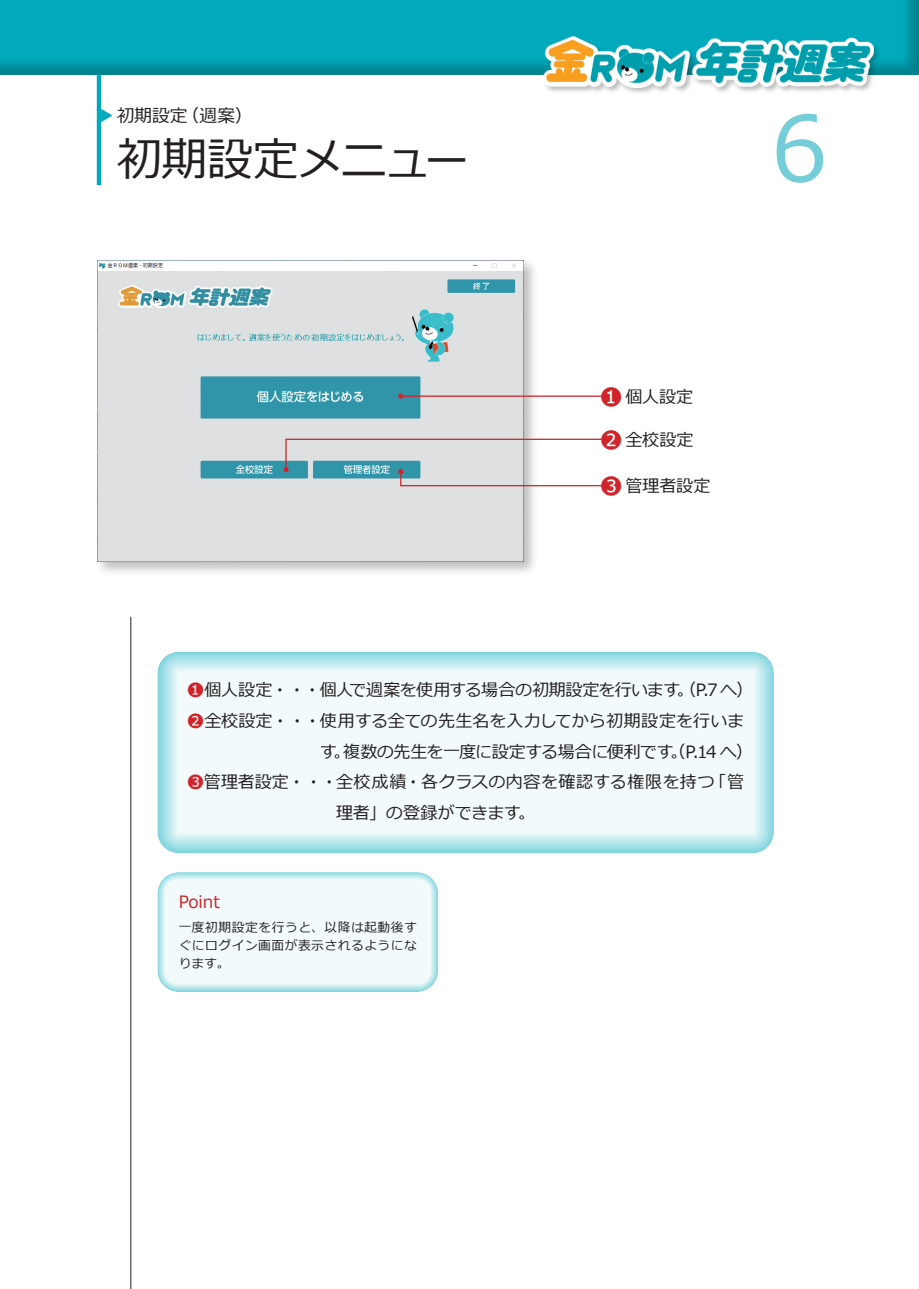
<style>
.page{position:relative;width:919px;height:1289px;background:#fff}
.page>*{position:absolute;margin:0;border:0;box-sizing:border-box;transform-origin:0 0}
.t1{font:90.3px "Meiryo UI";color:#74cdd9}
.t2{font:45.75px "Meiryo";letter-spacing:-.02em;color:#231f20}
.t3{font:17.7px "Meiryo";color:#231f20}
.t4{font:16.95px "Meiryo";letter-spacing:-.005em;color:#231f20}
.t5{font:16.95px "Meiryo";letter-spacing:-.025em;color:#231f20}
.t6{font:16.95px "Meiryo";letter-spacing:.02em;color:#231f20}
.t7{font:16.95px "Meiryo";letter-spacing:-.035em;color:#231f20}
.t8{font:16.95px "Meiryo";color:#d1232a}
.t9{font:12.75px/18.1px "Meiryo";letter-spacing:.04em;color:#231f20;text-align:justify}
.s1{color:#00aabc}
.s2{font-size:22.35px;color:#d1232a}
.s3{color:#d1232a}
</style>
<div class="page">
<div style="left:0;top:0;width:918px;height:77px;background:#231f20;opacity:.28"></div>
<hr style="left:97px;top:77px;width:4px;height:106px;background:#00aabc">
<div style="left:542px;top:35px;width:339px;height:60px;background:#231f20;opacity:.3"></div>
<img style="left:543px;top:37px;width:330px;height:50px">
<div style="left:94px;top:257px;width:444px;height:320px;background:#231f20;opacity:.3"></div>
<img style="left:98px;top:260px;width:425px;height:301px">
<hr style="left:130px;top:617px;width:1px;height:671px;background:#231f20">
<div style="left:144px;top:642px;width:644px;height:212px;background:#fff;opacity:.95"></div>
<div style="left:149px;top:863px;width:298px;height:130px;background:#fff;opacity:.95"></div>
<hr style="left:401px;top:395px;width:201px;height:2px;background:#d1232a">
<svg style="left:398px;top:393px;width:5px;height:6px"></svg>
<svg style="left:283px;top:438px;width:320px;height:49px"></svg>
<p class="t3" style="left:97px;top:103px;width:157px"><span class="s1">▶</span> 初期設定（週案）</p>
<h2 class="t2" style="left:117px;top:128px;width:354px">初期設定メニュー</h2>
<h1 class="t1" style="left:771px;top:86px;width:58px">6</h1>
<p class="t4" style="left:600px;top:384px;width:94px"><span class="s2">❶</span> 個人設定</p>
<p class="t4" style="left:600px;top:428px;width:95px"><span class="s2">❷</span> 全校設定</p>
<p class="t4" style="left:600px;top:474px;width:112px"><span class="s2">❸</span> 管理者設定</p>
<p class="t5" style="left:187px;top:678px;width:567px"><span class="s3">❶</span>個人設定・・・個人で週案を使用する場合の初期設定を行います。（P.7 へ）</p>
<p class="t4" style="left:187px;top:709px;width:558px"><span class="s3">❷</span>全校設定・・・使用する全ての先生名を入力してから初期設定を行いま</p>
<p class="t7" style="left:320px;top:739px;width:434px">す。複数の先生を一度に設定する場合に便利です。（P.14 へ）</p>
<p class="t6" style="left:187px;top:770px;width:558px"><span class="s3">❸</span>管理者設定・・・全校成績・各クラスの内容を確認する権限を持つ「管</p>
<p class="t4" style="left:336px;top:801px;width:200px">理者」の登録ができます。</p>
<p class="t8" style="left:179px;top:890px;width:43px">Point</p>
<p class="t9" style="left:179px;top:919px;width:240px">一度初期設定を行うと、以降は起動後すぐにログイン画面が表示されるようになります。</p>
</div>
